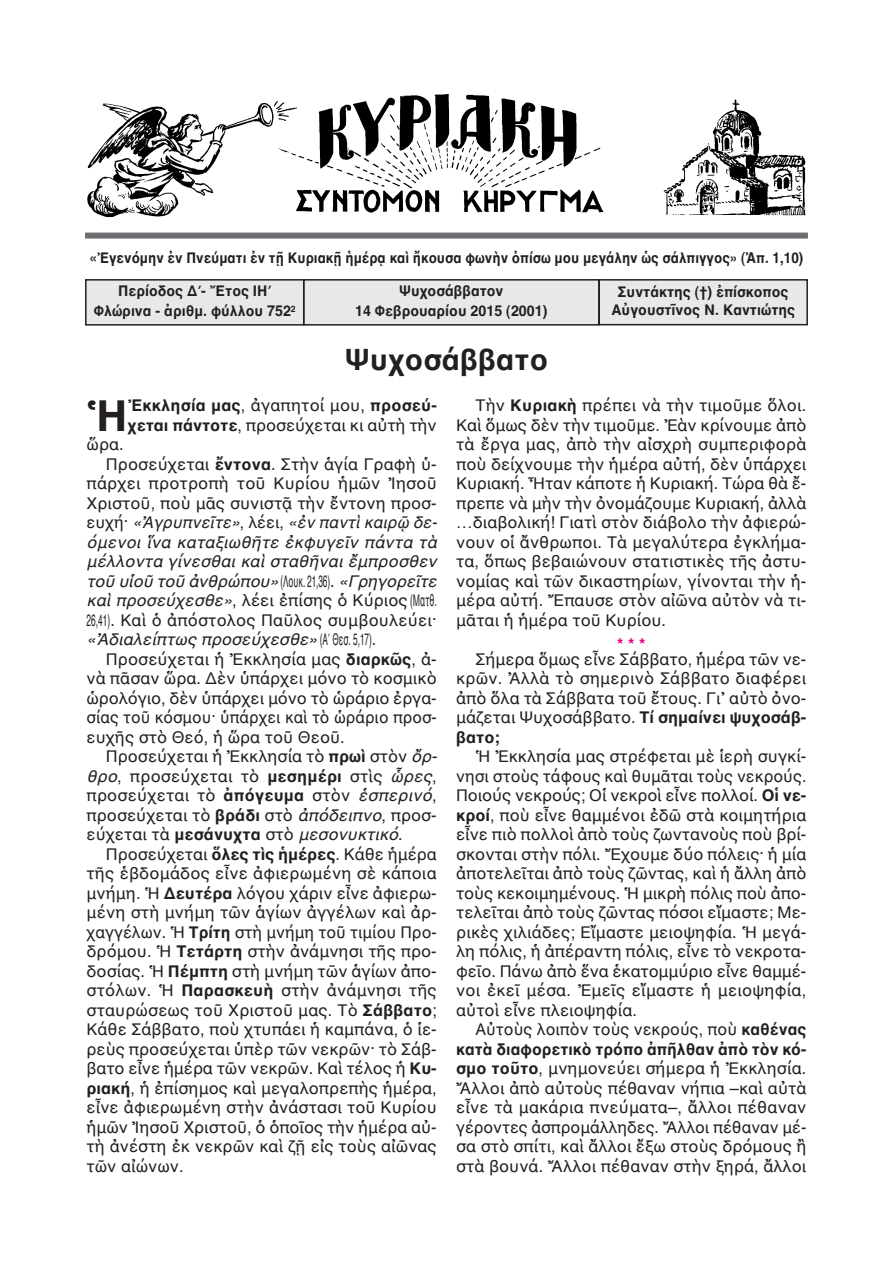
<style>
.page{position:relative;width:893px;height:1263px;background:#fff}
.page>*{position:absolute;margin:0;border:0;box-sizing:border-box;transform-origin:0 0}
.t1{font:700 43.5px "AL Helvetica";color:#231f20}
.t2{font:700 30px "AL Helvetica";color:#231f20}
.t3{font:16.5px/19.5px "AL Helvetica";color:#231f20;text-align:justify}
.t4{font:italic 16.5px "AL Helvetica";color:#231f20}
.t5{font:16.5px "AL Helvetica";color:#231f20;scale:.5 1}
.t6{font:16.5px "AL Helvetica";color:#231f20;scale:.95 1}
.t7{font:700 16.5px "AL Helvetica";color:#ed028c}
.t8{font:700 15px/19.5px "AL Helvetica";color:#231f20;text-align:center;scale:.95 1}
.t9{font:700 15px "AL Helvetica";color:#231f20;scale:.9 1}
.s1{font-weight:700}
.s2{font-style:normal}
.s3{font-style:italic}
</style>
<div class="page">
<div style="left:304px;top:280px;width:295px;height:45px;background:#e7e8e9"></div>
<div style="left:303px;top:279px;width:297px;height:47px;border:2px solid #231f20"></div>
<div style="left:87px;top:281px;width:216px;height:43px;background:#e7e8e9"></div>
<div style="left:85px;top:279px;width:219px;height:47px;border:2px solid #231f20"></div>
<div style="left:600px;top:281px;width:206px;height:43px;background:#e7e8e9"></div>
<div style="left:598px;top:279px;width:210px;height:46px;border:2px solid #231f20"></div>
<div style="left:85px;top:233px;width:723px;height:6px;background:#6c6d70"></div>
<img style="left:87px;top:94px;width:719px;height:124px">
<p class="t9" style="left:90px;top:249px;width:794px">«Ἐγενόμην ἐν Πνεύματι ἐν τῇ Κυριακῇ ἡμέρᾳ καὶ ἤκουσα φωνὴν ὀπίσω μου μεγάλην ὡς σάλπιγγος» (Ἀπ. 1,10)</p>
<p class="t8" style="left:94px;top:281px;width:214px">Περίοδος Δ΄- Ἔτος ΙΗ΄<br>Φλώρινα - ἀριθμ. φύλλου 752<sup>2</sup></p>
<p class="t8" style="left:611px;top:283px;width:195px;line-height:18px">Συντάκτης (†) ἐπίσκοπος<br>Αὐγουστῖνος Ν. Καντιώτης</p>
<h2 class="t2" style="left:345px;top:341px;width:205px">Ψυχοσάββατο</h2>
<p class="t8" style="left:355px;top:281px;width:204px">Ψυχοσάββατον<br>14 Φεβρουαρίου 2015 (2001)</p>
<h1 class="t1" style="left:87px;top:389px;width:43px">Ἡ</h1>
<p class="t3" style="left:128px;top:395px;width:311px"><span class="s1">Ἐκκλησία μας</span>, ἀγαπητοί μου, <span class="s1">προσεύ&shy;χεται πάντοτε</span>, προσεύχεται κι αὐτὴ τὴν</p>
<p class="t3" style="left:87px;top:434px;width:39px">ὥρα.</p>
<p class="t3" style="left:106px;top:454px;width:332px">Προσεύχεται <span class="s1">ἔντονα</span>. Στὴν ἁγία Γραφὴ ὑ-</p>
<p class="t3" style="left:87px;top:473px;width:352px">πάρχει προτροπὴ τοῦ Κυρίου ἡμῶν Ἰησοῦ</p>
<p class="t3" style="left:87px;top:493px;width:352px">Χριστοῦ, ποὺ μᾶς συνιστᾷ τὴν ἔντονη προσ-</p>
<p class="t4" style="left:87px;top:512px;width:352px"><span class="s2">ευχή·</span> «Ἀγρυπνεῖτε»<span class="s2">, λέει,</span> «ἐν παντὶ καιρῷ δε-</p>
<p class="t4" style="left:87px;top:532px;width:352px">όμενοι ἵνα καταξιωθῆτε ἐκφυγεῖν πάντα τὰ</p>
<p class="t4" style="left:87px;top:551px;width:352px">μέλλοντα γίνεσθαι καὶ σταθῆναι ἔμπροσθεν</p>
<p class="t4" style="left:87px;top:571px;width:352px">τοῦ υἱοῦ τοῦ ἀνθρώπου»<span class="s2">(Λουκ. 21,36).</span> «Γρηγορεῖτε</p>
<p class="t3" style="left:87px;top:590px;width:352px"><span class="s3">καὶ προσεύχεσθε»</span>, λέει ἐπίσης ὁ Κύριος (Ματθ.</p>
<p class="t5" style="left:87px;top:610px;width:702px">26,41). Καὶ ὁ ἀπόστολος Παῦλος συμβουλεύει·</p>
<p class="t4" style="left:87px;top:629px;width:291px">«Ἀδιαλείπτως προσεύχεσθε»<span class="s2">(Α΄ Θεσ. 5,17).</span></p>
<p class="t3" style="left:106px;top:649px;width:332px">Προσεύχεται ἡ Ἐκκλησία μας <span class="s1">διαρκῶς</span>, ἀ-</p>
<p class="t3" style="left:87px;top:668px;width:352px">νὰ πᾶσαν ὥρα. Δὲν ὑπάρχει μόνο τὸ κοσμικὸ</p>
<p class="t3" style="left:87px;top:688px;width:352px">ὡρολόγιο, δὲν ὑπάρχει μόνο τὸ ὡράριο ἐργα-</p>
<p class="t6" style="left:87px;top:707px;width:370px">σίας τοῦ κόσμου· ὑπάρχει καὶ τὸ ὡράριο προσ-</p>
<p class="t3" style="left:87px;top:727px;width:260px">ευχῆς στὸ Θεό, ἡ ὥρα τοῦ Θεοῦ.</p>
<p class="t3" style="left:106px;top:746px;width:333px">Προσεύχεται ἡ Ἐκκλησία τὸ <span class="s1">πρωὶ</span> στὸν <span class="s3">ὄρ-</span></p>
<p class="t3" style="left:87px;top:766px;width:352px"><span class="s3">θρο</span>, προσεύχεται τὸ <span class="s1">μεσημέρι</span> στὶς <span class="s3">ὧρες</span>,</p>
<p class="t3" style="left:87px;top:785px;width:352px">προσεύχεται τὸ <span class="s1">ἀπόγευμα</span> στὸν <span class="s3">ἑσπερινό</span>,</p>
<p class="t3" style="left:87px;top:805px;width:352px">προσεύχεται τὸ <span class="s1">βράδι</span> στὸ <span class="s3">ἀπόδειπνο</span>, προσ-</p>
<p class="t3" style="left:87px;top:824px;width:318px">εύχεται τὰ <span class="s1">μεσάνυχτα</span> στὸ <span class="s3">μεσονυκτικό</span>.</p>
<p class="t3" style="left:106px;top:844px;width:332px">Προσεύχεται <span class="s1">ὅλες τὶς ἡμέρες</span>. Κάθε ἡμέρα</p>
<p class="t3" style="left:87px;top:863px;width:352px">τῆς ἑβδομάδος εἶνε ἀφιερωμένη σὲ κάποια</p>
<p class="t3" style="left:87px;top:883px;width:352px">μνήμη. Ἡ <span class="s1">Δευτέρα</span> λόγου χάριν εἶνε ἀφιερω-</p>
<p class="t3" style="left:87px;top:902px;width:352px">μένη στὴ μνήμη τῶν ἁγίων ἀγγέλων καὶ ἀρ-</p>
<p class="t3" style="left:87px;top:922px;width:352px">χαγγέλων. Ἡ <span class="s1">Τρίτη</span> στὴ μνήμη τοῦ τιμίου Προ-</p>
<p class="t3" style="left:87px;top:941px;width:352px">δρόμου. Ἡ <span class="s1">Τετάρτη</span> στὴν ἀνάμνησι τῆς προ-</p>
<p class="t3" style="left:87px;top:961px;width:352px">δοσίας. Ἡ <span class="s1">Πέμπτη</span> στὴ μνήμη τῶν ἁγίων ἀπο-</p>
<p class="t3" style="left:87px;top:980px;width:352px">στόλων. Ἡ <span class="s1">Παρασκευὴ</span> στὴν ἀνάμνησι τῆς</p>
<p class="t3" style="left:87px;top:1000px;width:352px">σταυρώσεως τοῦ Χριστοῦ μας. Τὸ <span class="s1">Σάββατο</span>;</p>
<p class="t3" style="left:87px;top:1019px;width:352px">Κάθε Σάββατο, ποὺ χτυπάει ἡ καμπάνα, ὁ ἱε-</p>
<p class="t3" style="left:87px;top:1039px;width:352px">ρεὺς προσεύχεται ὑπὲρ τῶν νεκρῶν· τὸ Σάβ-</p>
<p class="t3" style="left:87px;top:1058px;width:352px">βατο εἶνε ἡμέρα τῶν νεκρῶν. Καὶ τέλος ἡ <span class="s1">Κυ-</span></p>
<p class="t3" style="left:87px;top:1078px;width:352px"><span class="s1">ριακή</span>, ἡ ἐπίσημος καὶ μεγαλοπρεπὴς ἡμέρα,</p>
<p class="t3" style="left:87px;top:1097px;width:352px">εἶνε ἀφιερωμένη στὴν ἀνάστασι τοῦ Κυρίου</p>
<p class="t3" style="left:87px;top:1117px;width:352px">ἡμῶν Ἰησοῦ Χριστοῦ, ὁ ὁποῖος τὴν ἡμέρα αὐ-</p>
<p class="t3" style="left:87px;top:1136px;width:352px">τὴ ἀνέστη ἐκ νεκρῶν καὶ ζῇ εἰς τοὺς αἰῶνας</p>
<p class="t3" style="left:87px;top:1156px;width:99px">τῶν αἰώνων.</p>
<p class="t3" style="left:456px;top:395px;width:352px;text-indent:19px">Τὴν <span class="s1">Κυριακὴ</span> πρέπει νὰ τὴν τιμοῦμε ὅλοι.<br>Καὶ ὅμως δὲν τὴν τιμοῦμε. Ἐὰν κρίνουμε ἀπὸ τὰ ἔργα μας, ἀπὸ τὴν αἰσχρὴ συμπεριφορὰ ποὺ δείχνουμε τὴν ἡμέρα αὐτή, δὲν ὑπάρχει Κυριακή. Ἦταν κάποτε ἡ Κυριακή. Τώρα θὰ ἔ&shy;πρεπε νὰ μὴν τὴν ὀνομάζουμε Κυριακή, ἀλλὰ …διαβολική! Γιατὶ στὸν διάβολο τὴν ἀφιερώ&shy;νουν οἱ ἄνθρωποι. Τὰ μεγαλύτερα ἐγκλήμα&shy;τα, ὅπως βεβαιώνουν στατιστικὲς τῆς ἀστυ&shy;νομίας καὶ τῶν δικαστηρίων, γίνονται τὴν ἡ&shy;μέρα αὐτή. Ἔπαυσε στὸν αἰῶνα αὐτὸν νὰ τι&shy;μᾶται ἡ ἡμέρα τοῦ Κυρίου.</p>
<p class="t7" style="left:617px;top:635px;width:30px">***</p>
<p class="t3" style="left:456px;top:649px;width:352px;text-indent:19px">Σήμερα ὅμως εἶνε Σάββατο, ἡμέρα τῶν νε&shy;κρῶν. Ἀλλὰ τὸ σημερινὸ Σάββατο διαφέρει ἀπὸ ὅλα τὰ Σάββατα τοῦ ἔτους. Γι᾿ αὐτὸ ὀνο&shy;μάζεται Ψυχοσάββατο. <span class="s1">Τί σημαίνει ψυχοσάβ&shy;βατο;</span></p>
<p class="t3" style="left:456px;top:746px;width:352px;text-indent:19px">Ἡ Ἐκκλησία μας στρέφεται μὲ ἱερὴ συγκί&shy;νησι στοὺς τάφους καὶ θυμᾶται τοὺς νεκρούς.<br>Ποιούς νεκρούς; Οἱ νεκροὶ εἶνε πολλοί. <span class="s1">Οἱ νε&shy;κροί</span>, ποὺ εἶνε θαμμένοι ἐδῶ στὰ κοιμητήρια εἶνε πιὸ πολλοὶ ἀπὸ τοὺς ζωντανοὺς ποὺ βρί&shy;σκονται στὴν πόλι. Ἔχουμε δύο πόλεις· ἡ μία ἀποτελεῖται ἀπὸ τοὺς ζῶντας, καὶ ἡ ἄλλη ἀπὸ τοὺς κεκοιμημένους. Ἡ μικρὴ πόλις ποὺ ἀπο&shy;τελεῖται ἀπὸ τοὺς ζῶντας πόσοι εἴμαστε; Με&shy;ρικὲς χιλιάδες; Εἴμαστε μειοψηφία. Ἡ μεγά&shy;λη πόλις, ἡ ἀπέραντη πόλις, εἶνε τὸ νεκροτα&shy;φεῖο. Πάνω ἀπὸ ἕνα ἑκατομμύριο εἶνε θαμμέ&shy;νοι ἐκεῖ μέσα. Ἐμεῖς εἴμαστε ἡ μειοψηφία, αὐτοὶ εἶνε πλειοψηφία.</p>
<p class="t3" style="left:456px;top:1019px;width:352px;text-indent:19px">Αὐτοὺς λοιπὸν τοὺς νεκρούς, ποὺ <span class="s1">καθένας κατὰ διαφορετικὸ τρόπο ἀπῆλθαν ἀπὸ τὸν κό&shy;σμο τοῦτο</span>, μνημονεύει σήμερα ἡ Ἐκκλησία.<br>Ἄλλοι ἀπὸ αὐτοὺς πέθαναν νήπια –καὶ αὐτὰ εἶνε τὰ μακάρια πνεύματα–, ἄλλοι πέθαναν γέροντες ἀσπρομάλληδες. Ἄλλοι πέθαναν μέ&shy;σα στὸ σπίτι, καὶ ἄλλοι ἔξω στοὺς δρόμους ἢ στὰ βουνά. Ἄλλοι πέθαναν στὴν ξηρά, ἄλλοι</p>
</div>
